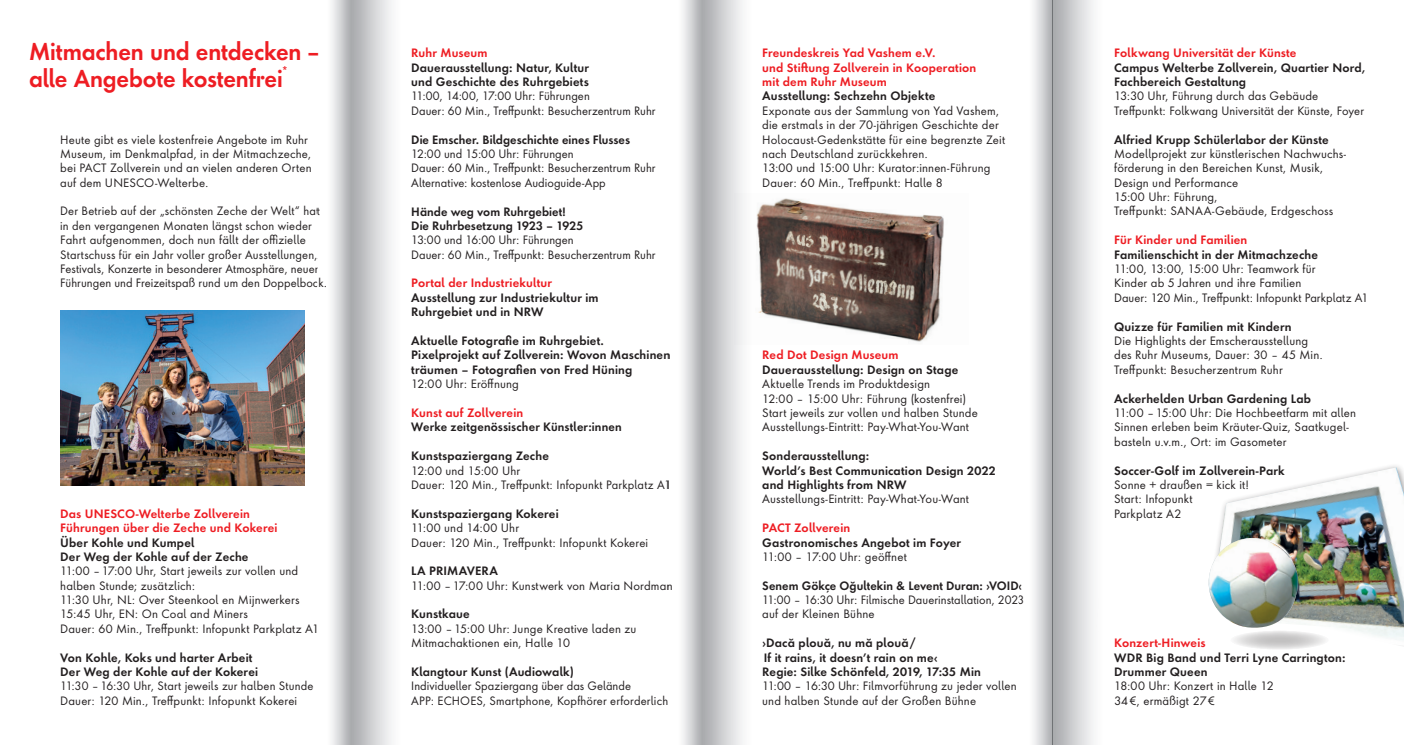
<style>
.page{position:relative;width:1404px;height:745px;background:#fff}
.page>*{position:absolute;margin:0;border:0;box-sizing:border-box;transform-origin:0 0}
.t1{font:600 22.25px/26.1px "Futura ND Alt";letter-spacing:-.01em;color:#ee1d23}
.t2{font:11.25px/14.4px "Futura ND Alt";letter-spacing:.01em;color:#231f20}
.t3{font:600 11.25px/14.4px "Futura ND Alt";letter-spacing:.015em;color:#231f20}
.t4{font:600 11.25px/14.4px "Futura ND Alt";letter-spacing:.015em;color:#ee1d23}
.t5{font:600 10.38px "Futura ND Alt";color:#ee1d23}
</style>
<div class="page">
<img style="left:1219px;top:467px;width:184px;height:68px">
<img style="left:1219px;top:535px;width:184px;height:114px">
<img style="left:1208px;top:537px;width:92px;height:92px">
<img style="left:60px;top:310px;width:244px;height:175px">
<img style="left:769px;top:198px;width:175px;height:144px">
<svg style="left:1229px;top:630px;width:99px;height:19px"></svg>
<div style="left:317px;top:0;width:34px;height:744px;background:linear-gradient(to right,#fff,#b8b9bc)"></div>
<div style="left:351px;top:0;width:67px;height:744px;background:linear-gradient(to right,#b1b2b5,#fff)"></div>
<div style="left:668px;top:0;width:34px;height:744px;background:linear-gradient(to right,#fff,#b8b9bc)"></div>
<svg style="left:702px;top:0;width:67px;height:744px"></svg>
<svg style="left:1033px;top:0;width:19px;height:744px"></svg>
<div style="left:1052px;top:0;width:68px;height:744px;background:linear-gradient(to right,#b0b1b4,#fff)"></div>
<h1 class="t1" style="left:29px;top:39px;width:293px">Mitmachen und entdecken – alle Angebote kostenfrei</h1>
<p class="t5" style="left:282px;top:64px;width:8px">*</p>
<p class="t2" style="left:60px;top:131px;width:253px">Heute gibt es viele kostenfreie Angebote im Ruhr Museum, im Denkmalpfad, in der Mitmachzeche, bei PACT Zollverein und an vielen anderen Orten auf dem UNESCO-Welterbe.</p>
<p class="t2" style="left:60px;top:203px;width:268px">Der Betrieb auf der „schönsten Zeche der Welt“ hat in den vergangenen Monaten längst schon wieder Fahrt aufgenommen, doch nun fällt der offizielle Startschuss für ein Jahr voller großer Ausstellungen, Festivals, Konzerte in besonderer Atmosphäre, neuer Führungen und Freizeitspaß rund um den Doppelbock.</p>
<p class="t4" style="left:60px;top:506px;width:219px">Das UNESCO-Welterbe Zollverein<br>Führungen über die Zeche und Kokerei</p>
<p class="t3" style="left:60px;top:534px;width:190px">Über Kohle und Kumpel<br>Der Weg der Kohle auf der Zeche</p>
<p class="t2" style="left:60px;top:563px;width:260px">11:00 –17:00 Uhr, Start jeweils zur vollen und halben Stunde; zusätzlich:<br>11:30 Uhr, NL: Over Steenkool en Mijnwerkers 15:45 Uhr, EN: On Coal and Miners<br>Dauer: 60 Min., Treffpunkt: Infopunkt Parkplatz A1</p>
<p class="t3" style="left:60px;top:649px;width:199px">Von Kohle, Koks und harter Arbeit<br>Der Weg der Kohle auf der Kokerei</p>
<p class="t2" style="left:60px;top:678px;width:255px">11:30 –16:30 Uhr, Start jeweils zur halben Stunde<br>Dauer: 120 Min., Treffpunkt: Infopunkt Kokerei</p>
<p class="t4" style="left:411px;top:46px;width:78px">Ruhr Museum</p>
<p class="t3" style="left:411px;top:60px;width:179px">Dauerausstellung: Natur, Kultur und Geschichte des Ruhrgebiets</p>
<p class="t2" style="left:411px;top:88px;width:246px">11:00, 14:00, 17:00 Uhr: Führungen<br>Dauer: 60 Min., Treffpunkt: Besucherzentrum Ruhr</p>
<p class="t3" style="left:411px;top:132px;width:220px">Die Emscher. Bildgeschichte eines Flusses</p>
<p class="t2" style="left:411px;top:146px;width:246px">12:00 und 15:00 Uhr: Führungen<br>Dauer: 60 Min., Treffpunkt: Besucherzentrum Ruhr<br>Alternative: kostenlose Audioguide-App</p>
<p class="t3" style="left:411px;top:204px;width:173px">Hände weg vom Ruhrgebiet!<br>Die Ruhrbesetzung 1923 – 1925</p>
<p class="t2" style="left:411px;top:232px;width:246px">13:00 und 16:00 Uhr: Führungen<br>Dauer: 60 Min., Treffpunkt: Besucherzentrum Ruhr</p>
<p class="t4" style="left:411px;top:276px;width:142px">Portal der Industriekultur</p>
<p class="t3" style="left:411px;top:290px;width:189px">Ausstellung zur Industriekultur im<br>Ruhrgebiet und in NRW</p>
<p class="t3" style="left:411px;top:333px;width:260px">Aktuelle Fotografie im Ruhrgebiet.<br>Pixelprojekt auf Zollverein: Wovon Maschinen träumen – Fotografien von Fred Hüning</p>
<p class="t2" style="left:411px;top:376px;width:109px">12:00 Uhr: Eröffnung</p>
<p class="t4" style="left:411px;top:405px;width:113px">Kunst auf Zollverein</p>
<p class="t3" style="left:411px;top:419px;width:212px">Werke zeitgenössischer Künstler:innen</p>
<p class="t3" style="left:411px;top:448px;width:139px">Kunstspaziergang Zeche</p>
<p class="t2" style="left:411px;top:462px;width:261px">12:00 und 15:00 Uhr<br>Dauer: 120 Min., Treffpunkt: Infopunkt Parkplatz A1</p>
<p class="t3" style="left:411px;top:506px;width:149px">Kunstspaziergang Kokerei</p>
<p class="t2" style="left:411px;top:520px;width:238px">11:00 und 14:00 Uhr<br>Dauer: 120 Min., Treffpunkt: Infopunkt Kokerei</p>
<p class="t3" style="left:411px;top:563px;width:88px">LA PRIMAVERA</p>
<p class="t2" style="left:411px;top:577px;width:263px">11:00 –17:00 Uhr: Kunstwerk von Maria Nordman</p>
<p class="t3" style="left:411px;top:606px;width:60px">Kunstkaue</p>
<p class="t2" style="left:411px;top:620px;width:227px">13:00 –15:00 Uhr: Junge Kreative laden zu<br>Mitmachaktionen ein, Halle 10</p>
<p class="t3" style="left:411px;top:664px;width:164px">Klangtour Kunst (Audiowalk)</p>
<p class="t2" style="left:411px;top:678px;width:258px">Individueller Spaziergang über das Gelände<br>APP: ECHOES, Smartphone, Kopfhörer erforderlich</p>
<p class="t4" style="left:762px;top:46px;width:215px">Freundeskreis Yad Vashem e.V.<br>und Stiftung Zollverein in Kooperation mit dem Ruhr Museum</p>
<p class="t3" style="left:762px;top:89px;width:175px">Ausstellung: Sechzehn Objekte</p>
<p class="t2" style="left:762px;top:103px;width:244px">Exponate aus der Sammlung von Yad Vashem, die erstmals in der 70-jährigen Geschichte der Holocaust-Gedenkstätte für eine begrenzte Zeit nach Deutschland zurückkehren.<br>13:00 und 15:00 Uhr: Kurator:innen-Führung Dauer: 60 Min., Treffpunkt: Halle 8</p>
<p class="t4" style="left:762px;top:347px;width:138px">Red Dot Design Museum</p>
<p class="t3" style="left:762px;top:362px;width:197px">Dauerausstellung: Design on Stage</p>
<p class="t2" style="left:762px;top:376px;width:217px">Aktuelle Trends im Produktdesign<br>12:00 – 15:00 Uhr: Führung (kostenfrei)<br>Start jeweils zur vollen und halben Stunde Ausstellungs-Eintritt: Pay-What-You-Want</p>
<p class="t3" style="left:762px;top:448px;width:235px">Sonderausstellung:<br>World’s Best Communication Design 2022 and Highlights from NRW</p>
<p class="t2" style="left:762px;top:491px;width:208px">Ausstellungs-Eintritt: Pay-What-You-Want</p>
<p class="t4" style="left:762px;top:520px;width:90px">PACT Zollverein</p>
<p class="t3" style="left:762px;top:534px;width:200px">Gastronomisches Angebot im Foyer</p>
<p class="t2" style="left:762px;top:548px;width:146px">11:00 – 17:00 Uhr: geöffnet</p>
<p class="t3" style="left:762px;top:577px;width:262px">Senem Gökçe Oğultekin &amp; Levent Duran: ›VOID‹</p>
<p class="t2" style="left:762px;top:591px;width:264px">11:00 – 16:30 Uhr: Filmische Dauerinstallation, 2023 auf der Kleinen Bühne</p>
<p class="t3" style="left:762px;top:635px;width:220px">›Dac˘a plou˘a, nu m˘a plou˘a/<br>If it rains, it doesn’t rain on me‹<br>Regie: Silke Schönfeld, 2019, 17:35 Min</p>
<p class="t2" style="left:762px;top:678px;width:256px">11:00 – 16:30 Uhr: Filmvorführung zu jeder vollen und halben Stunde auf der Großen Bühne</p>
<p class="t4" style="left:1113px;top:46px;width:184px">Folkwang Universität der Künste</p>
<p class="t3" style="left:1113px;top:60px;width:252px">Campus Welterbe Zollverein, Quartier Nord,<br>Fachbereich Gestaltung</p>
<p class="t2" style="left:1113px;top:88px;width:251px">13:30 Uhr, Führung durch das Gebäude<br>Treffpunkt: Folkwang Universität der Künste, Foyer</p>
<p class="t3" style="left:1113px;top:132px;width:216px">Alfried Krupp Schülerlabor der Künste</p>
<p class="t2" style="left:1113px;top:146px;width:233px">Modellprojekt zur künstlerischen Nachwuchs&shy;förderung in den Bereichen Kunst, Musik, Design und Performance<br>15:00 Uhr: Führung,<br>Treffpunkt: SANAA-Gebäude, Erdgeschoss</p>
<p class="t4" style="left:1113px;top:232px;width:135px">Für Kinder und Familien</p>
<p class="t3" style="left:1113px;top:247px;width:205px">Familienschicht in der Mitmachzeche</p>
<p class="t2" style="left:1113px;top:261px;width:256px">11:00, 13:00, 15:00 Uhr: Teamwork für<br>Kinder ab 5 Jahren und ihre Familien<br>Dauer: 120 Min., Treffpunkt: Infopunkt Parkplatz A1</p>
<p class="t3" style="left:1113px;top:319px;width:179px">Quizze für Familien mit Kindern</p>
<p class="t2" style="left:1113px;top:333px;width:210px">Die Highlights der Emscherausstellung des Ruhr Museums, Dauer: 30 – 45 Min.<br>Treffpunkt: Besucherzentrum Ruhr</p>
<p class="t3" style="left:1113px;top:391px;width:198px">Ackerhelden Urban Gardening Lab</p>
<p class="t2" style="left:1113px;top:405px;width:243px">11:00 –15:00 Uhr: Die Hochbeetfarm mit allen<br>Sinnen erleben beim Kräuter-Quiz, Saatkugel&shy;basteln u.v.m., Ort: im Gasometer</p>
<p class="t3" style="left:1113px;top:463px;width:172px">Soccer-Golf im Zollverein-Park</p>
<p class="t2" style="left:1113px;top:476px;width:136px">Sonne + draußen = kick it!<br>Start: Infopunkt<br>Parkplatz A2</p>
<p class="t4" style="left:1113px;top:635px;width:93px">Konzert-Hinweis</p>
<p class="t3" style="left:1113px;top:649px;width:233px">WDR Big Band und Terri Lyne Carrington:<br>Drummer Queen</p>
<p class="t2" style="left:1113px;top:678px;width:161px">18:00 Uhr: Konzert in Halle 12<br>34€, ermäßigt 27€</p>
</div>
